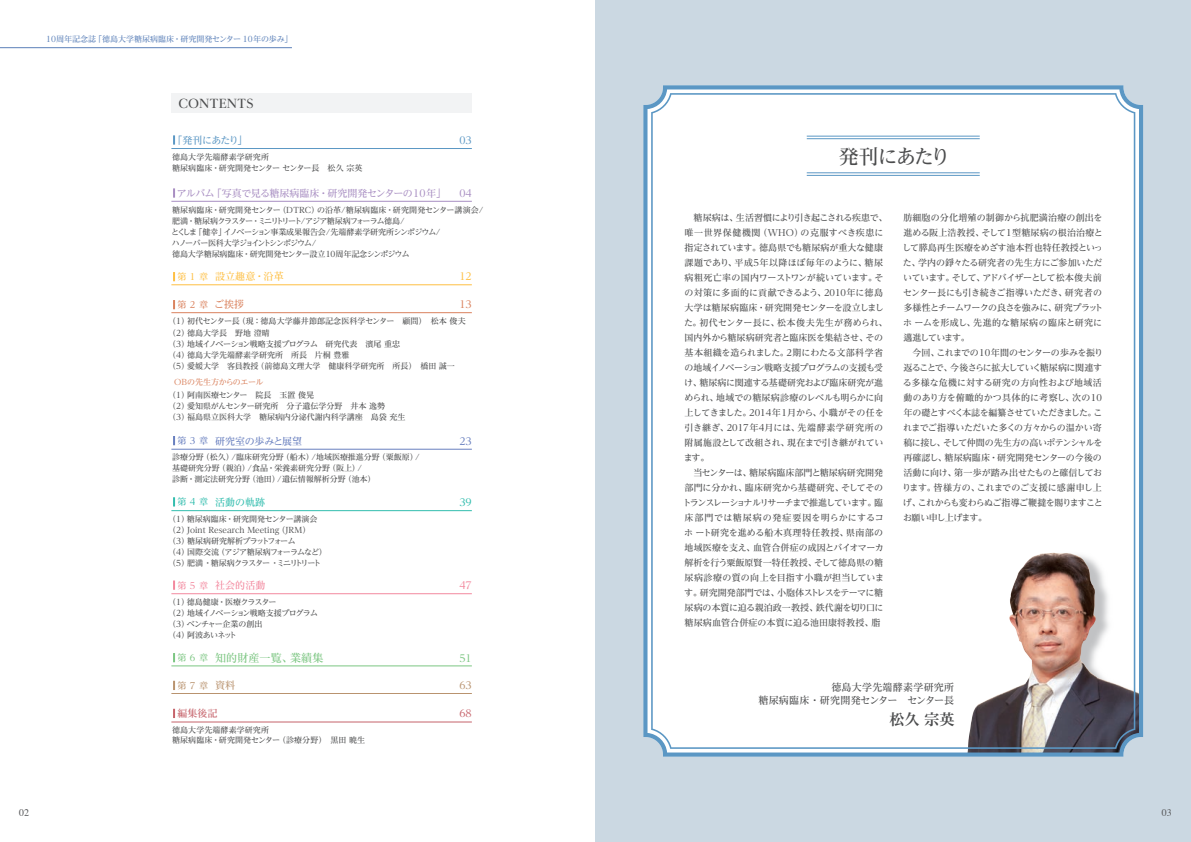
<style>
.page{position:relative;width:1191px;height:842px;background:#fff}
.page>*{position:absolute;margin:0;border:0;box-sizing:border-box;transform-origin:0 0}
.t1{font:500 20px "Reim Pro";letter-spacing:-.085em;color:#4b4c4d}
.t2{font:700 15px "Reim Pro";color:#4b4c4d}
.t3{font:700 12px "Reim Pro";color:#4b4c4d}
.t4{font:500 11px "Reim Pro";letter-spacing:.01em;color:#7cc682}
.t5{font:500 10px/13px "Reim Pro";letter-spacing:.025em;color:#4b4c4d;text-align:right}
.t6{font:500 10px "Reim Pro";letter-spacing:-.015em;color:#a88ec2}
.t7{font:500 10px "Reim Pro";letter-spacing:-.02em;color:#687fbf}
.t8{font:500 10px "Reim Pro";letter-spacing:.01em;color:#febf43}
.t9{font:500 10px "Reim Pro";letter-spacing:.01em;color:#32bdae}
.t10{font:500 10px "Reim Pro";letter-spacing:.01em;color:#f3889e}
.t11{font:500 10px "Reim Pro";letter-spacing:-.06em;color:#5b97c4}
.t12{font:500 10px "Reim Pro";letter-spacing:.01em;color:#c6636b}
.t13{font:500 10px "Reim Pro";color:#da825e}
.t14{font:10px "Times";color:#57585a}
.t15{font:500 10px "Reim Pro";color:#b9936f}
.t16{font:500 10px "Reim Pro";color:#7cc682}
.t17{font:500 9px/15px "Reim Pro";letter-spacing:-.01em;color:#4b4c4d}
.t18{font:500 9px "Reim Pro";color:#b9936f}
.t19{font:500 9px "Reim Pro";color:#da825e}
.t20{font:500 8px/11px "Reim Pro";letter-spacing:-.005em;color:#4b4c4d}
.t21{font:500 8px/11px "Reim Pro";letter-spacing:-.04em;color:#4b4c4d}
.t22{font:500 8px/11px "Reim Pro";letter-spacing:-.075em;color:#4b4c4d}
.t23{font:500 8px "Reim Pro";color:#5c81b9}
.t24{font:500 8px "Reim Pro";letter-spacing:-.03em;color:#da825e}
.s1{font-size:9px}
.s2{font-size:10px}
</style>
<div class="page">
<div style="left:595px;top:0;width:596px;height:842px;background:#cbd8e2"></div>
<div style="left:171px;top:93px;width:301px;height:19px;background:#f2f3f4"></div>
<hr style="left:0;top:47px;width:292px;height:1px;background:#5c81b9">
<hr style="left:171px;top:201px;width:301px;height:1px;background:#a88ec2">
<hr style="left:171px;top:285px;width:301px;height:1px;background:#febf43">
<hr style="left:171px;top:693px;width:301px;height:1px;background:#b9936f">
<hr style="left:171px;top:666px;width:301px;height:1px;background:#7cc682">
<hr style="left:171px;top:722px;width:301px;height:1px;background:#c6636b">
<hr style="left:171px;top:449px;width:301px;height:1px;background:#687fbf">
<hr style="left:171px;top:510px;width:301px;height:1px;background:#32bdae">
<hr style="left:171px;top:593px;width:301px;height:1px;background:#f3889e">
<hr style="left:171px;top:148px;width:301px;height:1px;background:#5b97c4">
<svg style="left:643px;top:85px;width:500px;height:672px"></svg>
<svg style="left:651px;top:93px;width:484px;height:656px;fill:#fff"></svg>
<svg style="left:173px;top:135px;width:2px;height:10px"></svg>
<svg style="left:173px;top:188px;width:2px;height:10px"></svg>
<svg style="left:173px;top:272px;width:2px;height:9px"></svg>
<hr style="left:171px;top:312px;width:301px;height:1px;background:#da825e">
<svg style="left:173px;top:300px;width:2px;height:9px"></svg>
<svg style="left:173px;top:436px;width:2px;height:9px"></svg>
<svg style="left:173px;top:497px;width:2px;height:9px"></svg>
<svg style="left:173px;top:580px;width:2px;height:10px"></svg>
<svg style="left:173px;top:653px;width:2px;height:9px"></svg>
<svg style="left:173px;top:681px;width:2px;height:9px"></svg>
<svg style="left:173px;top:709px;width:2px;height:9px"></svg>
<p class="t23" style="left:46px;top:33px;width:248px">10周年記念誌「徳島大学糖尿病臨床・研究開発センター 10年の歩み」</p>
<h3 class="t3" style="left:179px;top:93px;width:76px">CONTENTS</h3>
<p class="t11" style="left:172px;top:132px;width:77px">「発刊にあたり」</p>
<p class="t11" style="left:459px;top:132px;width:14px">03</p>
<p class="t20" style="left:172px;top:151px;width:192px">徳島大学先端酵素学研究所<br>糖尿病臨床・研究開発センター センター長　松久 宗英</p>
<p class="t6" style="left:177px;top:185px;width:271px">アルバム「写真で見る糖尿病臨床・研究開発センターの10年」</p>
<p class="t6" style="left:459px;top:185px;width:14px">04</p>
<p class="t21" style="left:171px;top:204px;width:313px">糖尿病臨床・研究開発センター（DTRC）の沿革/糖尿病臨床・研究開発センター講演会/肥満・糖尿病クラスター・ミニリトリート/アジア糖尿病フォーラム徳島/<br>とくしま「健幸」イノベーション事業成果報告会/先端酵素学研究所シンポジウム/<br>ハノーバー医科大学ジョイントシンポジウム/<br>徳島大学糖尿病臨床・研究開発センター設立10周年記念シンポジウム</p>
<p class="t8" style="left:177px;top:268px;width:108px"><span class="s1">第 1 章</span> 設立趣意・沿革</p>
<p class="t8" style="left:459px;top:268px;width:14px">12</p>
<p class="t13" style="left:214px;top:295px;width:31px">ご挨拶</p>
<p class="t13" style="left:459px;top:296px;width:14px">13</p>
<p class="t20" style="left:168px;top:315px;width:299px">（1）初代センター長（現：徳島大学藤井節郎記念医科学センター　顧問）　松本 俊夫</p>
<p class="t19" style="left:177px;top:297px;width:32px">第2章</p>
<p class="t20" style="left:168px;top:327px;width:288px">（2）徳島大学長　野地 澄晴<br>（3）地域イノベーション戦略支援プログラム　研究代表　濱尾 重忠<br>（4）徳島大学先端酵素学研究所　所長　片桐 豊雅<br>（5）愛媛大学　客員教授（前徳島文理大学　健康科学研究所　所長）　橋田 誠一</p>
<p class="t20" style="left:168px;top:389px;width:239px">（1）阿南医療センター　院長　玉置 俊晃<br>（2）愛知県がんセンター研究所　分子遺伝学分野　井本 逸勢<br>（3）福島県立医科大学　糖尿病内分泌代謝内科学講座　島袋 充生</p>
<p class="t24" style="left:174px;top:376px;width:91px">OBの先生方からのエール</p>
<p class="t7" style="left:177px;top:432px;width:126px"><span class="s1">第 3 章</span> 研究室の歩みと展望</p>
<p class="t20" style="left:172px;top:452px;width:249px">診療分野（松久）/臨床研究分野（船木）/地域医療推進分野（粟飯原）/基礎研究分野（親泊）/食品・栄養素研究分野（阪上）/<br>診断・測定法研究分野（池田）/遺伝情報解析分野（池本）</p>
<p class="t9" style="left:177px;top:493px;width:89px"><span class="s1">第 4 章</span> 活動の軌跡</p>
<p class="t20" style="left:168px;top:513px;width:160px">（1）糖尿病臨床・研究開発センター講演会（2）Joint Research Meeting（JRM）<br>（3）糖尿病研究解析プラットフォーム<br>（4）国際交流（アジア糖尿病フォーラムなど）（5）肥満 ・糖尿病クラスター ・ミニリトリート</p>
<p class="t10" style="left:177px;top:576px;width:90px"><span class="s1">第 5 章</span> 社会的活動</p>
<p class="t22" style="left:168px;top:596px;width:151px">（1）徳島健康・医療クラスター<br>（2）地域イノベーション戦略支援プログラム（3）ベンチャー企業の創出<br>（4）阿波あいネット</p>
<p class="t7" style="left:459px;top:433px;width:14px">23</p>
<p class="t9" style="left:459px;top:494px;width:14px">39</p>
<p class="t10" style="left:459px;top:577px;width:14px">47</p>
<p class="t4" style="left:177px;top:648px;width:148px"><span class="s1">第 6 章</span> 知的財産一覧、業績集</p>
<p class="t16" style="left:459px;top:650px;width:14px">51</p>
<p class="t18" style="left:177px;top:678px;width:59px">第7章 <span class="s2">資料</span></p>
<p class="t15" style="left:459px;top:677px;width:14px">63</p>
<p class="t12" style="left:177px;top:705px;width:42px">編集後記</p>
<p class="t12" style="left:459px;top:705px;width:14px">68</p>
<p class="t20" style="left:172px;top:725px;width:195px;line-height:10px">徳島大学先端酵素学研究所<br>糖尿病臨床・研究開発センター（診療分野）　黒田 暁生</p>
<h1 class="t1" style="left:838px;top:140px;width:113px">発刊にあたり</h1>
<p class="t17" style="left:682px;top:209px;width:206px">　糖尿病は、生活習慣により引き起こされる疾患で、唯一世界保健機関（WHO）の克服すべき疾患に指定されています。徳島県でも糖尿病が重大な健康課題であり、平成5年以降ほぼ毎年のように、糖尿病粗死亡率の国内ワーストワンが続いています。その対策に多面的に貢献できるよう、2010年に徳島大学は糖尿病臨床・研究開発センターを設立しました。初代センター長に、松本俊夫先生が務められ、国内外から糖尿病研究者と臨床医を集結させ、その基本組織を造られました。2期にわたる文部科学省の地域イノベーション戦略支援プログラムの支援も受け、糖尿病に関連する基礎研究および臨床研究が進められ、地域での糖尿病診療のレベルも明らかに向上してきました。2014年1月から、小職がその任を引き継ぎ、2017年4月には、先端酵素学研究所の附属施設として改組され、現在まで引き継がれています。<br>　当センターは、糖尿病臨床部門と糖尿病研究開発部門に分かれ、臨床研究から基礎研究、そしてそのトランスレーショナルリサーチまで推進しています。臨床部門では糖尿病の発症要因を明らかにするコホ ート研究を進める船木真理特任教授、県南部の地域医療を支え、血管合併症の成因とバイオマーカ解析を行う粟飯原賢一特任教授、そして徳島県の糖尿病診療の質の向上を目指す小職が担当しています。研究開発部門では、小胞体ストレスをテーマに糖尿病の本質に迫る親泊政一教授、鉄代謝を切り口に糖尿病血管合併症の本質に迫る池田康将教授、脂</p>
<p class="t17" style="left:902px;top:210px;width:203px">肪細胞の分化増殖の制御から抗肥満治療の創出を進める阪上浩教授、そして1型糖尿病の根治治療として膵島再生医療をめざす池本哲也特任教授といった、学内の錚々たる研究者の先生方にご参加いただいています。そして、アドバイザーとして松本俊夫前センター長にも引き続きご指導いただき、研究者の多様性とチームワークの良さを強みに、研究プラットホ ームを形成し、先進的な糖尿病の臨床と研究に邁進しています。<br>　今回、これまでの10年間のセンターの歩みを振り返ることで、今後さらに拡大していく糖尿病に関連する多様な危機に対する研究の方向性および地域活動のあり方を俯瞰的かつ具体的に考察し、次の10年の礎とすべく本誌を編纂させていただきました。これまでご指導いただいた多くの方々からの温かい寄稿に接し、そして仲間の先生方の高いポテンシャルを再確認し、糖尿病臨床・研究開発センターの今後の活動に向け、第一歩が踏み出せたものと確信しております。皆様方の、これまでのご支援に感謝申し上げ、これからも変わらぬご指導ご鞭撻を賜りますことお願い申し上げます。</p>
<p class="t5" style="left:758px;top:681px;width:197px">徳島大学先端酵素学研究所<br>糖尿病臨床・研究開発センター　センター長</p>
<h2 class="t2" style="left:889px;top:707px;width:66px">松久 宗英</h2>
<p class="t14" style="left:19px;top:803px;width:11px">02</p>
<p class="t14" style="left:1161px;top:803px;width:11px">03</p>
</div>
